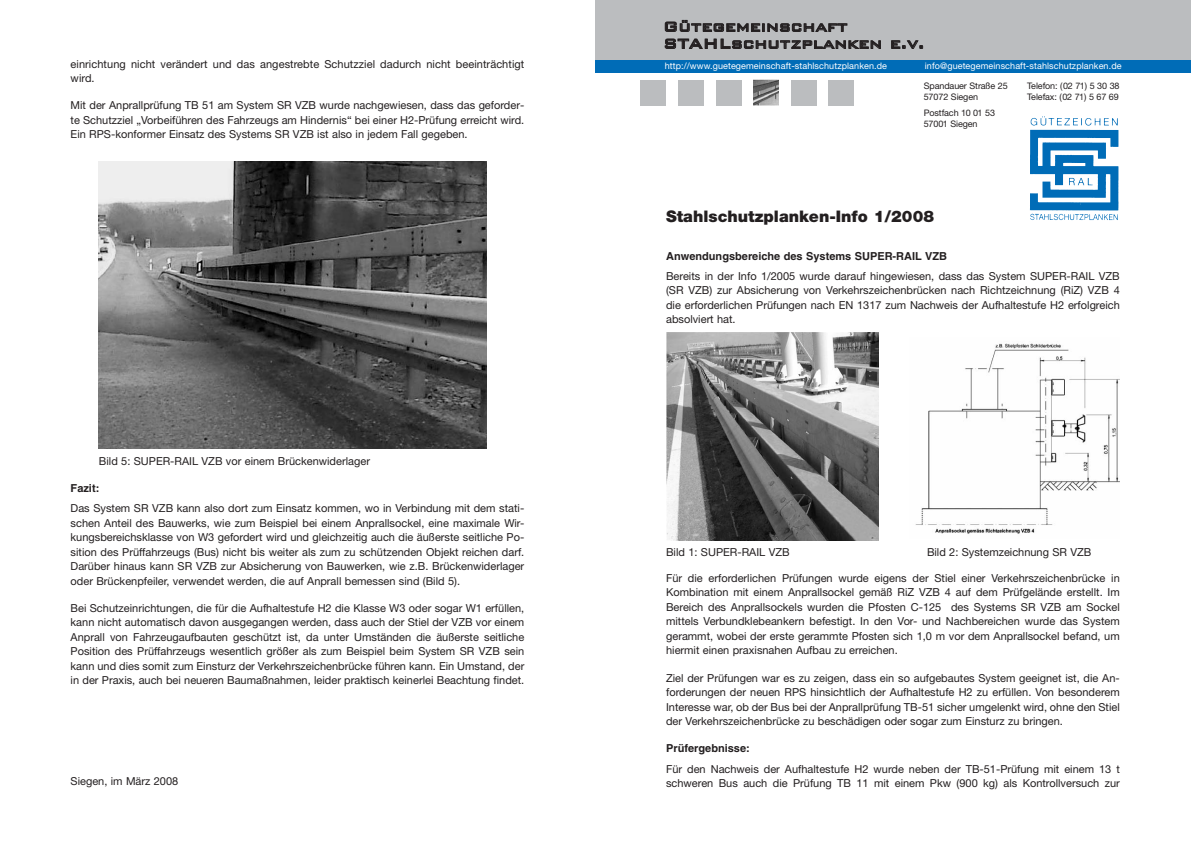
<style>
.page{position:relative;width:1191px;height:842px;background:#fff}
.page>*{position:absolute;margin:0;border:0;box-sizing:border-box;transform-origin:0 0}
.t1{font:500 18px/17px "Bank Gothic BT";color:#231f20}
.t2{font:900 16px "Helvetica Neue";color:#231f20}
.t3{font:11px/14.5px "Helvetica Neue";color:#231f20;text-align:justify}
.t4{font:700 11px "Helvetica";color:#231f20}
.t5{font:9px "Helvetica Neue";letter-spacing:.01em;color:#fff}
.t6{font:9px/11px "Helvetica Neue";letter-spacing:-.01em;color:#231f20}
</style>
<div class="page">
<div style="left:595px;top:0;width:595px;height:60px;background:#bbbdbf"></div>
<div style="left:595px;top:60px;width:595px;height:12px;background:#006cb7"></div>
<img style="left:1030px;top:116px;width:89px;height:104px">
<div style="left:640px;top:80px;width:26px;height:25px;background:#bbbdbf"></div>
<div style="left:678px;top:80px;width:25px;height:25px;background:#bbbdbf"></div>
<div style="left:715px;top:80px;width:26px;height:25px;background:#bbbdbf"></div>
<img style="left:753px;top:80px;width:26px;height:25px">
<div style="left:791px;top:80px;width:25px;height:25px;background:#bbbdbf"></div>
<div style="left:828px;top:80px;width:26px;height:25px;background:#bbbdbf"></div>
<img style="left:99px;top:161px;width:388px;height:287px">
<img style="left:666px;top:333px;width:212px;height:207px">
<img style="left:915px;top:343px;width:204px;height:191px">
<p class="t3" style="left:71px;top:58px;width:455px">einrichtung nicht verändert und das angestrebte Schutzziel dadurch nicht beeinträchtigt wird.</p>
<p class="t3" style="left:71px;top:99px;width:455px">Mit der Anprallprüfung TB 51 am System SR VZB wurde nachgewiesen, dass das geforder&shy;te Schutzziel „Vorbeiführen des Fahrzeugs am Hindernis“ bei einer H2-Prüfung erreicht wird.<br>Ein RPS-konformer Einsatz des Systems SR VZB ist also in jedem Fall gegeben.</p>
<p class="t3" style="left:99px;top:455px;width:272px">Bild 5: SUPER-RAIL VZB vor einem Brückenwiderlager</p>
<p class="t4" style="left:71px;top:484px;width:30px">Fazit:</p>
<p class="t3" style="left:71px;top:502px;width:455px">Das System SR VZB kann also dort zum Einsatz kommen, wo in Verbindung mit dem stati&shy;schen Anteil des Bauwerks, wie zum Beispiel bei einem Anprallsockel, eine maximale Wir&shy;kungsbereichsklasse von W3 gefordert wird und gleichzeitig auch die äußerste seitliche Po&shy;sition des Prüffahrzeugs (Bus) nicht bis weiter als zum zu schützenden Objekt reichen darf.<br>Darüber hinaus kann SR VZB zur Absicherung von Bauwerken, wie z.B. Brückenwiderlager oder Brückenpfeiler, verwendet werden, die auf Anprall bemessen sind (Bild 5).</p>
<p class="t3" style="left:71px;top:602px;width:455px">Bei Schutzeinrichtungen, die für die Aufhaltestufe H2 die Klasse W3 oder sogar W1 erfüllen, kann nicht automatisch davon ausgegangen werden, dass auch der Stiel der VZB vor einem Anprall von Fahrzeugaufbauten geschützt ist, da unter Umständen die äußerste seitliche Position des Prüffahrzeugs wesentlich größer als zum Beispiel beim System SR VZB sein kann und dies somit zum Einsturz der Verkehrszeichenbrücke führen kann. Ein Umstand, der in der Praxis, auch bei neueren Baumaßnahmen, leider praktisch keinerlei Beachtung findet.</p>
<p class="t3" style="left:71px;top:775px;width:109px">Siegen, im März 2008</p>
<h1 class="t1" style="left:663px;top:17px;width:262px">Gütegemeinschaft<br>STAHLschutzplanken e.v.</h1>
<p class="t5" style="left:664px;top:63px;width:224px">http://www.guetegemeinschaft-stahlschutzplanken.de</p>
<p class="t5" style="left:925px;top:63px;width:198px">info@guetegemeinschaft-stahlschutzplanken.de</p>
<p class="t6" style="left:923px;top:82px;width:86px">Spandauer Straße 25<br>57072 Siegen</p>
<p class="t6" style="left:923px;top:109px;width:73px">Postfach 10 01 53<br>57001 Siegen</p>
<p class="t6" style="left:1027px;top:82px;width:94px">Telefon: (02 71) 5 30 38<br>Telefax: (02 71) 5 67 69</p>
<h2 class="t2" style="left:666px;top:211px;width:269px">Stahlschutzplanken-Info 1/2008</h2>
<p class="t4" style="left:666px;top:252px;width:282px">Anwendungsbereiche des Systems SUPER-RAIL VZB</p>
<p class="t3" style="left:666px;top:270px;width:455px">Bereits in der Info 1/2005 wurde darauf hingewiesen, dass das System SUPER-RAIL VZB (SR VZB) zur Absicherung von Verkehrszeichenbrücken nach Richtzeichnung (RiZ) VZB 4 die erforderlichen Prüfungen nach EN 1317 zum Nachweis der Aufhaltestufe H2 erfolgreich absolviert hat.</p>
<p class="t3" style="left:666px;top:546px;width:125px">Bild 1: SUPER-RAIL VZB</p>
<p class="t3" style="left:927px;top:546px;width:166px">Bild 2: Systemzeichnung SR VZB</p>
<p class="t3" style="left:666px;top:572px;width:455px">Für die erforderlichen Prüfungen wurde eigens der Stiel einer Verkehrszeichenbrücke in Kombination mit einem Anprallsockel gemäß RiZ VZB 4 auf dem Prüfgelände erstellt. Im Bereich des Anprallsockels wurden die Pfosten C-125 des Systems SR VZB am Sockel mittels Verbundklebeankern befestigt. In den Vor- und Nachbereichen wurde das System gerammt, wobei der erste gerammte Pfosten sich 1,0 m vor dem Anprallsockel befand, um hiermit einen praxisnahen Aufbau zu erreichen.</p>
<p class="t3" style="left:666px;top:672px;width:455px">Ziel der Prüfungen war es zu zeigen, dass ein so aufgebautes System geeignet ist, die An&shy;forderungen der neuen RPS hinsichtlich der Aufhaltestufe H2 zu erfüllen. Von besonderem Interesse war, ob der Bus bei der Anprallprüfung TB-51 sicher umgelenkt wird, ohne den Stiel der Verkehrszeichenbrücke zu beschädigen oder sogar zum Einsturz zu bringen.</p>
<p class="t4" style="left:666px;top:744px;width:85px">Prüfergebnisse:</p>
<p class="t3" style="left:666px;top:762px;width:455px">Für den Nachweis der Aufhaltestufe H2 wurde neben der TB-51-Prüfung mit einem 13 t schweren Bus auch die Prüfung TB 11 mit einem Pkw (900 kg) als Kontrollversuch zur</p>
</div>
